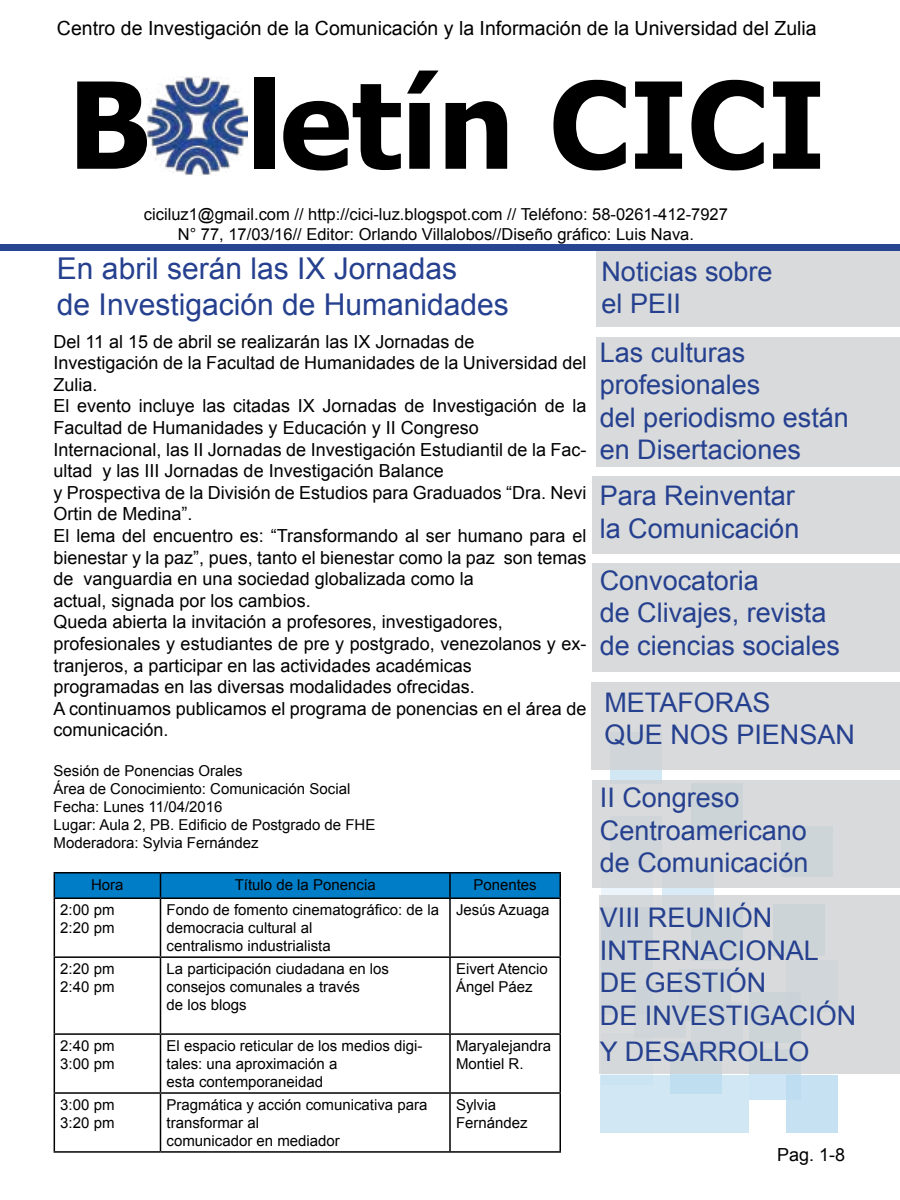
<style>
.page{position:relative;width:900px;height:1200px;background:#fff}
.page>*{position:absolute;margin:0;border:0;box-sizing:border-box;transform-origin:0 0}
.t1{font:700 120px "Tahoma";color:#000}
.t2{font:30px/36px "Arial";color:#25408f}
.t3{font:27px/32.4px "Arial";color:#25408f}
.t4{font:19.5px "Arial";color:#000}
.t5{font:18px/21.6px "Arial";color:#000}
.t6{font:16.5px/19.8px "Arial";color:#000;text-align:center}
.t7{font:15px/18px "Arial";color:#000}
</style>
<div class="page">
<div style="left:610px;top:732px;width:52px;height:51px;background:#d1e7f4"></div>
<svg style="left:601px;top:888px;width:52px;height:8px"></svg>
<svg style="left:662px;top:888px;width:52px;height:8px"></svg>
<div style="left:601px;top:1075px;width:148px;height:57px;background:#d1e7f4"></div>
<div style="left:786px;top:1075px;width:52px;height:57px;background:#c6e1f2"></div>
<div style="left:670px;top:1043px;width:52px;height:51px;background:#bfdef0"></div>
<div style="left:749px;top:1050px;width:52px;height:50px;background:linear-gradient(to right,#d2e8f5,#c1dff1)"></div>
<div style="left:0;top:244px;width:900px;height:7px;background:#284592"></div>
<img style="left:147px;top:77px;width:100px;height:98px">
<hr style="left:54px;top:872px;width:106px;height:2px;background:#000">
<hr style="left:160px;top:872px;width:290px;height:2px;background:#000">
<hr style="left:450px;top:872px;width:111px;height:2px;background:#000">
<svg style="left:54px;top:873px;width:507px;height:25px;background:#0076bc"></svg>
<hr style="left:54px;top:898px;width:106px;height:1px;background:#000">
<hr style="left:54px;top:899px;width:1px;height:57px;background:#000">
<hr style="left:160px;top:898px;width:290px;height:1px;background:#000">
<hr style="left:160px;top:899px;width:1px;height:57px;background:#000">
<hr style="left:450px;top:898px;width:111px;height:1px;background:#000">
<hr style="left:449px;top:899px;width:2px;height:57px;background:#000">
<hr style="left:560px;top:899px;width:1px;height:57px;background:#000">
<hr style="left:54px;top:956px;width:106px;height:2px;background:#000">
<hr style="left:54px;top:958px;width:1px;height:75px;background:#000">
<hr style="left:160px;top:956px;width:290px;height:2px;background:#000">
<hr style="left:160px;top:958px;width:1px;height:75px;background:#000">
<hr style="left:450px;top:956px;width:111px;height:2px;background:#000">
<hr style="left:449px;top:958px;width:2px;height:75px;background:#000">
<hr style="left:560px;top:958px;width:1px;height:75px;background:#000">
<hr style="left:54px;top:1033px;width:106px;height:2px;background:#000">
<hr style="left:54px;top:1035px;width:1px;height:57px;background:#000">
<hr style="left:160px;top:1033px;width:290px;height:2px;background:#000">
<hr style="left:160px;top:1035px;width:1px;height:57px;background:#000">
<hr style="left:450px;top:1033px;width:111px;height:2px;background:#000">
<hr style="left:449px;top:1035px;width:2px;height:57px;background:#000">
<hr style="left:560px;top:1035px;width:1px;height:57px;background:#000">
<hr style="left:54px;top:1092px;width:106px;height:2px;background:#000">
<hr style="left:54px;top:1094px;width:1px;height:57px;background:#000">
<hr style="left:160px;top:1092px;width:290px;height:2px;background:#000">
<hr style="left:160px;top:1094px;width:1px;height:57px;background:#000">
<hr style="left:450px;top:1092px;width:111px;height:2px;background:#000">
<hr style="left:449px;top:1094px;width:2px;height:57px;background:#000">
<hr style="left:560px;top:1094px;width:1px;height:57px;background:#000">
<hr style="left:54px;top:1151px;width:106px;height:2px;background:#000">
<hr style="left:160px;top:1151px;width:290px;height:2px;background:#000">
<hr style="left:450px;top:1151px;width:111px;height:2px;background:#000">
<div style="left:597px;top:251px;width:303px;height:76px;background:#d8dadb"></div>
<div style="left:592px;top:682px;width:308px;height:88px;background:#d8dadb"></div>
<div style="left:597px;top:338px;width:303px;height:129px;background:#d8dadb"></div>
<div style="left:592px;top:476px;width:308px;height:77px;background:#d8dadb"></div>
<div style="left:592px;top:563px;width:308px;height:109px;background:#d8dadb"></div>
<div style="left:592px;top:780px;width:308px;height:108px;background:#d8dadb"></div>
<div style="left:600px;top:896px;width:300px;height:178px;background:#d4d8da"></div>
<p class="t4" style="left:57px;top:16px;width:761px">Centro de Investigación de la Comunicación y la Información de la Universidad del Zulia</p>
<h1 class="t1" style="left:68px;top:41px;width:759px">B letín CICI</h1>
<p class="t6" style="left:144px;top:205px;width:586px">ciciluz1@gmail.com // http://cici-luz.blogspot.com // Teléfono: 58-0261-412-7927<br>N° 77, 17/03/16// Editor: Orlando Villalobos//Diseño gráfico: Luis Nava.</p>
<h2 class="t2" style="left:57px;top:251px;width:453px">En abril serán las IX Jornadas<br>de Investigación de Humanidades</h2>
<h3 class="t3" style="left:602px;top:255px;width:173px">Noticias sobre el PEII</h3>
<p class="t5" style="left:54px;top:331px;width:534px">Del 11 al 15 de abril se realizarán las IX Jornadas de<br>Investigación de la Facultad de Humanidades de la Universidad del Zulia.<br>El evento incluye las citadas IX Jornadas de Investigación de la Facultad de Humanidades y Educación y II Congreso Internacional, las II Jornadas de Investigación Estudiantil de la Fac&shy;ultad y las III Jornadas de Investigación Balance<br>y Prospectiva de la División de Estudios para Graduados “Dra. Nevi Ortin de Medina”.<br>El lema del encuentro es: “Transformando al ser humano para el bienestar y la paz”, pues, tanto el bienestar como la paz son temas de vanguardia en una sociedad globalizada como la<br>actual, signada por los cambios.<br>Queda abierta la invitación a profesores, investigadores, profesionales y estudiantes de pre y postgrado, venezolanos y ex&shy;tranjeros, a participar en las actividades académicas<br>programadas en las diversas modalidades ofrecidas.<br>A continuamos publicamos el programa de ponencias en el área de comunicación.</p>
<p class="t7" style="left:54px;top:762px;width:323px">Sesión de Ponencias Orales<br>Área de Conocimiento: Comunicación Social Fecha: Lunes 11/04/2016<br>Lugar: Aula 2, PB. Edificio de Postgrado de FHE Moderadora: Sylvia Fernández</p>
<p class="t7" style="left:91px;top:876px;width:34px">Hora</p>
<p class="t7" style="left:235px;top:876px;width:142px">Título de la Ponencia</p>
<p class="t7" style="left:473px;top:876px;width:65px">Ponentes</p>
<p class="t7" style="left:60px;top:901px;width:56px">2:00 pm<br>2:20 pm</p>
<p class="t7" style="left:167px;top:901px;width:274px">Fondo de fomento cinematográfico: de la democracia cultural al<br>centralismo industrialista</p>
<p class="t7" style="left:456px;top:901px;width:95px">Jesús Azuaga</p>
<p class="t7" style="left:60px;top:960px;width:56px">2:20 pm<br>2:40 pm</p>
<p class="t7" style="left:167px;top:960px;width:224px">La participación ciudadana en los consejos comunales a través<br>de los blogs</p>
<p class="t7" style="left:456px;top:960px;width:93px">Eivert Atencio<br>Ángel Páez</p>
<p class="t7" style="left:60px;top:1037px;width:56px">2:40 pm<br>3:00 pm</p>
<p class="t7" style="left:167px;top:1037px;width:257px">El espacio reticular de los medios digi&shy;tales: una aproximación a<br>esta contemporaneidad</p>
<p class="t7" style="left:456px;top:1037px;width:97px">Maryalejandra<br>Montiel R.</p>
<p class="t7" style="left:60px;top:1096px;width:56px">3:00 pm<br>3:20 pm</p>
<p class="t7" style="left:167px;top:1096px;width:262px">Pragmática y acción comunicativa para transformar al<br>comunicador en mediador</p>
<p class="t7" style="left:456px;top:1096px;width:73px">Sylvia<br>Fernández</p>
<h3 class="t3" style="left:600px;top:336px;width:251px">Las culturas profesionales<br>del periodismo están en Disertaciones</h3>
<h3 class="t3" style="left:600px;top:480px;width:201px">Para Reinventar la Comunicación</h3>
<h3 class="t3" style="left:600px;top:564px;width:242px">Convocatoria<br>de Clivajes, revista de ciencias sociales</h3>
<h3 class="t3" style="left:604px;top:686px;width:252px">METAFORAS<br>QUE NOS PIENSAN</h3>
<h3 class="t3" style="left:600px;top:782px;width:210px">II Congreso<br>Centroamericano de Comunicación</h3>
<h3 class="t3" style="left:600px;top:902px;width:258px">VIII REUNIÓN<br>INTERNACIONAL<br>DE GESTIÓN<br>DE INVESTIGACIÓN</h3>
<h3 class="t3" style="left:600px;top:1035px;width:211px">Y DESARROLLO</h3>
<p class="t5" style="left:777px;top:1144px;width:70px">Pag. 1-8</p>
</div>
